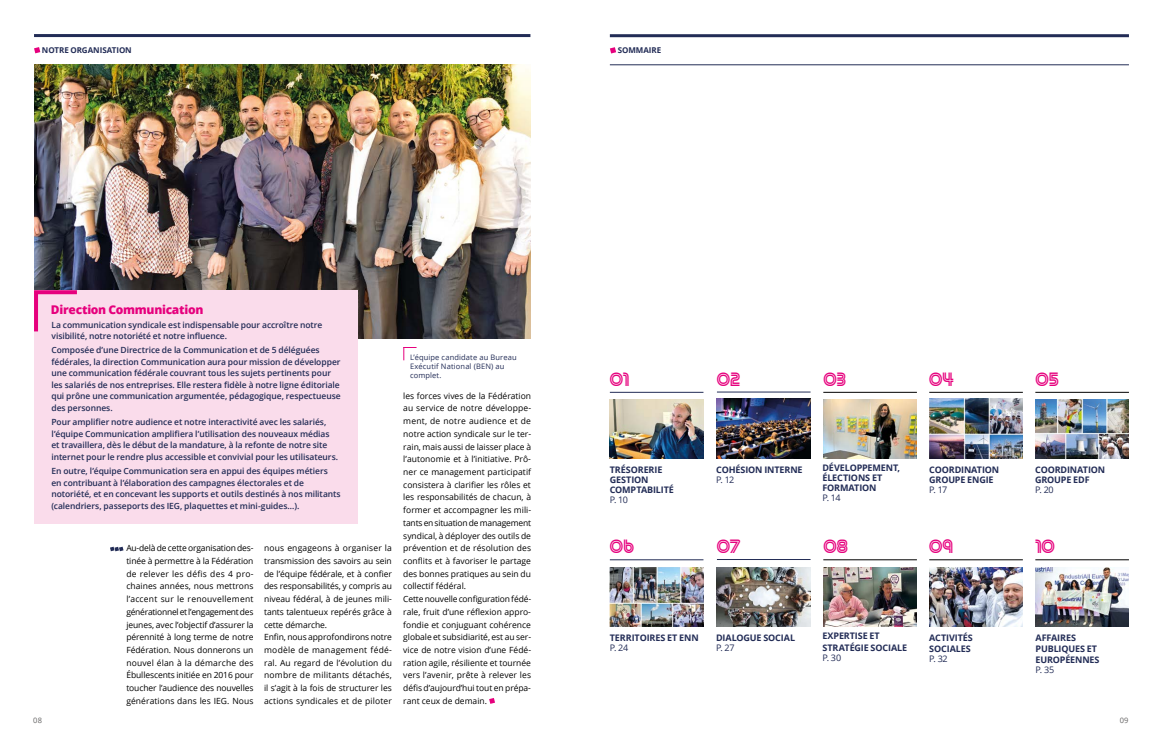
<style>
.page{position:relative;width:1163px;height:738px;background:#fff}
.page>*{position:absolute;margin:0;border:0;box-sizing:border-box;transform-origin:0 0}
.t1{font:20px "Street Cred";color:#e6007d}
.t2{font:800 12px "Open Sans";letter-spacing:-.025em;color:#e6007d}
.t3{font:700 9px/10px "Open Sans";letter-spacing:-.015em;color:#222c56}
.t4{font:9px "Open Sans";letter-spacing:-.025em;color:#222c56}
.t5{font:8.5px/12.7px "Open Sans";color:#000}
.t6{font:600 8.5px/11.5px "Open Sans";letter-spacing:-.005em;color:#222c56}
.t7{font:700 8px "Open Sans";letter-spacing:-.01em;color:#222c56}
.t8{font:7.5px/9px "Open Sans";letter-spacing:.02em;color:#222c56}
.t9{font:7.5px "Open Sans";color:#646363}
</style>
<div class="page">
<img style="left:34px;top:64px;width:496px;height:274px">
<div style="left:34px;top:290px;width:323px;height:233px;background:#fadceb"></div>
<svg style="left:34px;top:288px;width:47px;height:44px"></svg>
<hr style="left:34px;top:34px;width:496px;height:3px;background:#222c56">
<svg style="left:34px;top:47px;width:6px;height:6px"></svg>
<svg style="left:110px;top:546px;width:13px;height:5px"></svg>
<svg style="left:489px;top:698px;width:6px;height:5px"></svg>
<svg style="left:403px;top:347px;width:13px;height:13px"></svg>
<hr style="left:609px;top:391px;width:94px;height:1px;background:#222c56">
<hr style="left:609px;top:559px;width:94px;height:1px;background:#222c56">
<hr style="left:716px;top:391px;width:94px;height:1px;background:#222c56">
<hr style="left:716px;top:558px;width:94px;height:1px;background:#222c56">
<hr style="left:823px;top:391px;width:93px;height:1px;background:#000">
<hr style="left:823px;top:559px;width:93px;height:1px;background:#000">
<hr style="left:929px;top:391px;width:93px;height:1px;background:#000">
<hr style="left:929px;top:559px;width:93px;height:1px;background:#000">
<hr style="left:1035px;top:391px;width:93px;height:1px;background:#000">
<hr style="left:609px;top:34px;width:519px;height:3px;background:#222c56">
<hr style="left:609px;top:64px;width:519px;height:1px;background:#222c56">
<hr style="left:1035px;top:559px;width:93px;height:1px;background:#000">
<img style="left:609px;top:399px;width:94px;height:59px">
<img style="left:609px;top:567px;width:94px;height:59px">
<img style="left:716px;top:398px;width:94px;height:59px">
<img style="left:716px;top:567px;width:94px;height:58px">
<img style="left:823px;top:399px;width:93px;height:59px">
<img style="left:823px;top:567px;width:93px;height:59px">
<img style="left:929px;top:398px;width:93px;height:60px">
<img style="left:929px;top:567px;width:93px;height:59px">
<img style="left:1035px;top:399px;width:93px;height:59px">
<img style="left:1035px;top:567px;width:93px;height:59px">
<svg style="left:610px;top:47px;width:6px;height:6px"></svg>
<p class="t7" style="left:42px;top:44px;width:91px">NOTRE ORGANISATION</p>
<p class="t7" style="left:617px;top:44px;width:45px">SOMMAIRE</p>
<h2 class="t2" style="left:51px;top:300px;width:154px">Direction Communication</h2>
<p class="t6" style="left:51px;top:318px;width:272px">La communication syndicale est indispensable pour accroître notre visibilité, notre notoriété et notre influence.</p>
<p class="t6" style="left:51px;top:344px;width:291px">Composée d’une Directrice de la Communication et de 5 déléguées fédérales, la direction Communication aura pour mission de développer une communication fédérale couvrant tous les sujets pertinents pour les salariés de nos entreprises. Elle restera fidèle à notre ligne éditoriale qui prône une communication argumentée, pédagogique, respectueuse des personnes.</p>
<p class="t6" style="left:51px;top:416px;width:288px">Pour amplifier notre audience et notre interactivité avec les salariés, l’équipe Communication amplifiera l’utilisation des nouveaux médias et travaillera, dès le début de la mandature, à la refonte de notre site internet pour le rendre plus accessible et convivial pour les utilisateurs.</p>
<p class="t6" style="left:51px;top:465px;width:291px">En outre, l’équipe Communication sera en appui des équipes métiers<br>en contribuant à l’élaboration des campagnes électorales et de notoriété, et en concevant les supports et outils destinés à nos militants (calendriers, passeports des IEG, plaquettes et mini-guides…).</p>
<p class="t5" style="left:126px;top:541px;width:129px;text-align:justify">Au-delà de cette organisation des&shy;tinée à permettre à la Fédération de relever les défis des 4 pro&shy;chaines années, nous mettrons l’accent sur le renouvellement générationnel et l’engagement des jeunes, avec l’objectif d’assurer la pérennité à long terme de notre Fédération. Nous donnerons un nouvel élan à la démarche des Ébullescents initiée en 2016 pour toucher l’audience des nouvelles générations dans les IEG. Nous</p>
<p class="t5" style="left:264px;top:541px;width:129px">nous engageons à organiser la transmission des savoirs au sein de l’équipe fédérale, et à confier des responsabilités, y compris au niveau fédéral, à de jeunes mili&shy;tants talentueux repérés grâce à cette démarche.<br>Enfin, nous approfondirons notre modèle de management fédé&shy;ral. Au regard de l’évolution du nombre de militants détachés, il s’agit à la fois de structurer les actions syndicales et de piloter</p>
<p class="t8" style="left:410px;top:352px;width:108px">L’équipe candidate au Bureau<br>Exécutif National (BEN) au complet.</p>
<p class="t5" style="left:403px;top:388px;width:129px">les forces vives de la Fédération au service de notre développe&shy;ment, de notre audience et de notre action syndicale sur le ter&shy;rain, mais aussi de laisser place à l’autonomie et à l’initiative. Prô&shy;ner ce management participatif consistera à clarifier les rôles et les responsabilités de chacun, à former et accompagner les mili&shy;tants en situation de management syndical, à déployer des outils de prévention et de résolution des conflits et à favoriser le partage des bonnes pratiques au sein du collectif fédéral.<br>Cette nouvelle configuration fédé&shy;rale, fruit d’une réflexion appro&shy;fondie et conjuguant cohérence globale et subsidiarité, est au ser&shy;vice de notre vision d’une Fédé&shy;ration agile, résiliente et tournée vers l’avenir, prête à relever les défis d’aujourd’hui tout en prépa&shy;rant ceux de demain.</p>
<h1 class="t1" style="left:609px;top:367px;width:21px">01</h1>
<h1 class="t1" style="left:716px;top:367px;width:25px">02</h1>
<h1 class="t1" style="left:823px;top:367px;width:24px">03</h1>
<h1 class="t1" style="left:929px;top:367px;width:26px">04</h1>
<h1 class="t1" style="left:1035px;top:367px;width:25px">05</h1>
<p class="t3" style="left:609px;top:464px;width:65px">TRÉSORERIE<br>GESTION<br>COMPTABILITÉ</p>
<p class="t4" style="left:609px;top:493px;width:20px">P. 10</p>
<p class="t3" style="left:716px;top:463px;width:88px">COHÉSION INTERNE</p>
<p class="t4" style="left:716px;top:473px;width:19px">P. 12</p>
<p class="t3" style="left:822px;top:462px;width:79px">DÉVELOPPEMENT,<br>ÉLECTIONS ET<br>FORMATION</p>
<p class="t4" style="left:822px;top:491px;width:20px">P. 14</p>
<p class="t3" style="left:929px;top:464px;width:71px">COORDINATION<br>GROUPE ENGIE</p>
<p class="t4" style="left:929px;top:483px;width:19px">P. 17</p>
<p class="t3" style="left:1035px;top:464px;width:71px">COORDINATION<br>GROUPE EDF</p>
<p class="t4" style="left:1035px;top:483px;width:20px">P. 20</p>
<h1 class="t1" style="left:609px;top:534px;width:26px">06</h1>
<h1 class="t1" style="left:716px;top:534px;width:25px">07</h1>
<h1 class="t1" style="left:823px;top:534px;width:26px">08</h1>
<h1 class="t1" style="left:929px;top:534px;width:25px">09</h1>
<h1 class="t1" style="left:1035px;top:534px;width:21px">10</h1>
<p class="t3" style="left:609px;top:632px;width:90px">TERRITOIRES ET ENN</p>
<p class="t4" style="left:609px;top:641px;width:20px">P. 24</p>
<p class="t3" style="left:716px;top:631px;width:80px">DIALOGUE SOCIAL</p>
<p class="t4" style="left:716px;top:640px;width:20px">P. 27</p>
<p class="t3" style="left:822px;top:630px;width:86px;line-height:11px">EXPERTISE ET<br>STRATÉGIE SOCIALE</p>
<p class="t4" style="left:822px;top:650px;width:20px">P. 30</p>
<p class="t3" style="left:929px;top:631px;width:45px;line-height:11px">ACTIVITÉS<br>SOCIALES</p>
<p class="t4" style="left:929px;top:652px;width:20px">P. 32</p>
<p class="t3" style="left:1035px;top:631px;width:65px;line-height:11px">AFFAIRES<br>PUBLIQUES ET<br>EUROPÉENNES</p>
<p class="t4" style="left:1035px;top:663px;width:20px">P. 35</p>
<p class="t9" style="left:33px;top:714px;width:10px">08</p>
<p class="t9" style="left:1119px;top:714px;width:10px">09</p>
</div>
